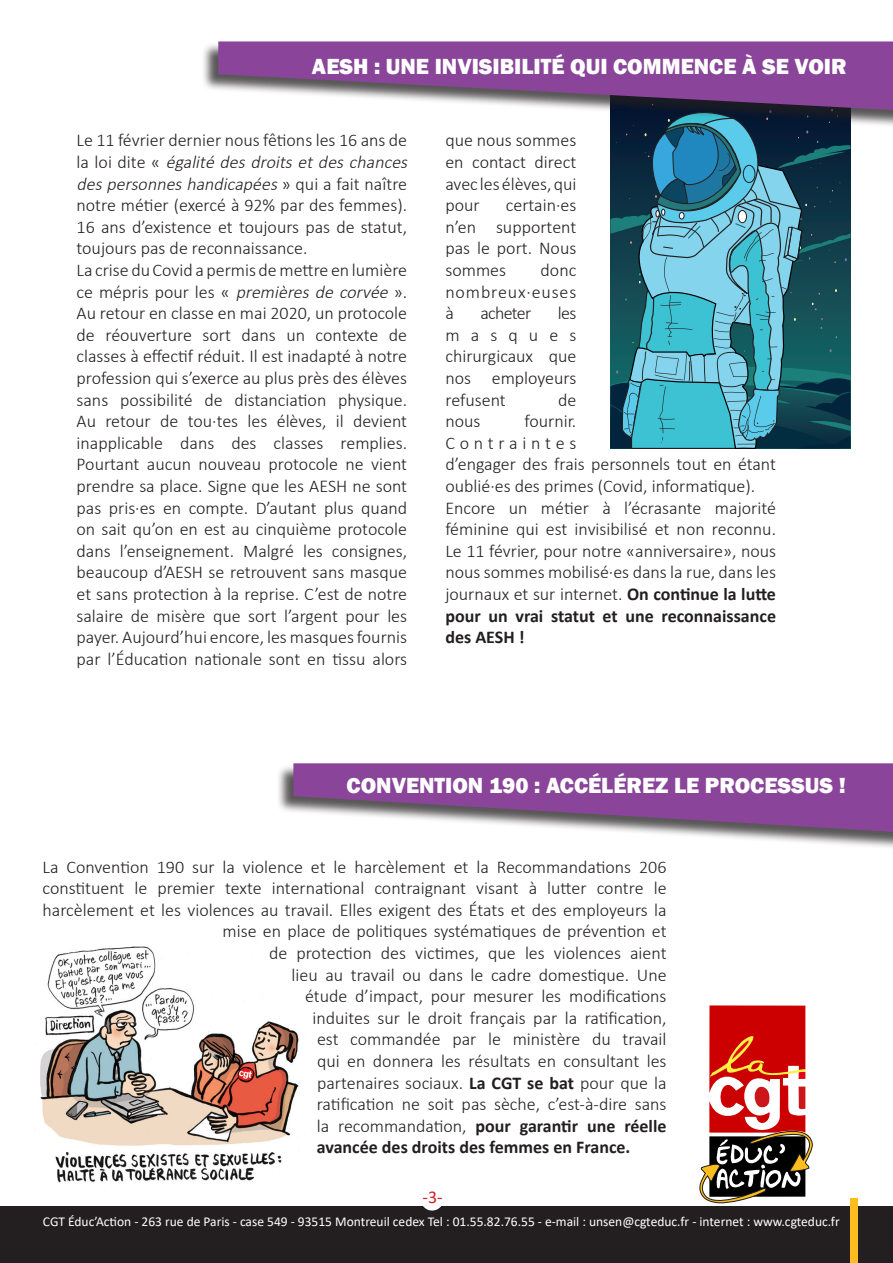
<style>
.page{position:relative;width:893px;height:1263px;background:#fff}
.page>*{position:absolute;margin:0;border:0;box-sizing:border-box;transform-origin:0 0}
.t1{font:800 22.5px "Franklin Gothic";color:#fff}
.t2{font:300 18px/21.6px "Calibri";color:#231f20;text-align:justify}
.t3{font:700 18px "Calibri";color:#231f20}
.t4{font:300 18px "Calibri";letter-spacing:-.04em;color:#231f20}
.t5{font:18px "Calibri";color:#d1232a}
.t6{font:13.5px "Calibri";color:#fff}
.s1{font-style:italic}
.s2{font-weight:700}
.s3{font-weight:300}
</style>
<div class="page">
<svg style="left:610px;top:128px;width:240px;height:320px;background:#378093"></svg>
<img style="left:40px;top:946px;width:265px;height:237px">
<div style="left:0;top:1207px;width:893px;height:56px;background:#231f20"></div>
<div style="left:850px;top:1198px;width:8px;height:65px;background:#fdbd1f"></div>
<div style="left:421px;top:1188px;width:22px;height:22px;background:#fff;border-radius:50%"></div>
<svg style="left:700px;top:1005px;width:113px;height:199px"></svg>
<div style="left:276px;top:764px;width:617px;height:86px;background:#231f20;opacity:.75"></div>
<svg style="left:293px;top:763px;width:600px;height:69px;background:#9562a0"></svg>
<div style="left:201px;top:42px;width:692px;height:86px;background:#231f20;opacity:.75"></div>
<svg style="left:218px;top:41px;width:675px;height:69px;background:#915e9d"></svg>
<p class="t1" style="left:312px;top:52px;width:536px">AESH : UNE INVISIBILITÉ QUI COMMENCE À SE VOIR</p>
<p class="t2" style="left:77px;top:129px;width:336px;text-align:left">Le 11 février dernier nous fêtions les 16 ans de l a l o i d i t e « <span class="s1">égalité des droits et des chances despersonneshandicapées</span>» q u i a fa i t n aît r e notre métier (exercé à 92% par des femmes).<br>16 ans d’existence et toujours pas de statut, toujours pas de reconnaissance.</p>
<p class="t2" style="left:77px;top:259px;width:332px">La crise du Covid a permis de mettre en lumière c e m é p r i s p o u r l e s « <span class="s1">premières de corvée</span> » .<br>Au retour en classe en mai 2020, un protocole de réouverture sort dans un contexte de classes à effectif réduit. Il est inadapté à notre profession qui s’exerce au plus près des élèves sans possibilité de distanciation physique.<br>Au retour de tou·tes les élèves, il devient inapplicable dans des classes remplies.<br>Pourtant aucun nouveau protocole ne vient prendre sa place. Signe que les AESH ne sont pas pris·es en compte. D’autant plus quand on sait qu’on en est au cinquième protocole dans l’enseignement. Malgré les consignes, beaucoup d’AESH se retrouvent sans masque et sans protection à la reprise. C’est de notre salaire de misère que sort l’argent pour les payer. Aujourd’hui encore, les masques fournis par l’Éducation nationale sont en tissu alors</p>
<p class="t2" style="left:445px;top:129px;width:132px">que nous sommes en contact direct avec les élèves, qui pour</p>
<p class="t2" style="left:445px;top:194px;width:132px;text-indent:60px">certain·es n’en supportent pas le port. Nous sommes</p>
<p class="t2" style="left:445px;top:259px;width:132px;text-indent:95px">donc nombreux·euses à</p>
<p class="t2" style="left:445px;top:302px;width:132px;text-indent:113px">les masques chirurgicaux que nos employeurs refusent</p>
<p class="t4" style="left:480px;top:302px;width:52px">acheter</p>
<p class="t2" style="left:558px;top:389px;width:20px">de</p>
<p class="t2" style="left:445px;top:410px;width:332px;text-align:left;text-indent:79px">fournir.<br>Contraintes<br>d’engager des frais personnels tout en étant oublié·es des primes (Covid, informatique).</p>
<p class="t2" style="left:445px;top:497px;width:332px">Encore un métier à l’écrasante majorité féminine qui est invisibilisé et non reconnu.<br>Le 11 février, pour notre «anniversaire», nous nous sommes mobilisé·es dans la rue, dans les journaux et sur internet. <span class="s2">On continue la lutte pour un vrai statut et une reconnaissance des AESH !</span></p>
<p class="t2" style="left:445px;top:410px;width:37px">nous</p>
<p class="t1" style="left:347px;top:771px;width:501px">CONVENTION 190 : ACCÉLÉREZ LE PROCESSUS !</p>
<p class="t2" style="left:43px;top:855px;width:626px">La Convention 190 sur la violence et le harcèlement et la Recommandations 206</p>
<p class="t2" style="left:43px;top:877px;width:626px">constituent le premier texte international contraignant visant à lutter contre le</p>
<p class="t2" style="left:43px;top:899px;width:626px">harcèlement et les violences au travail. Elles exigent des États et des employeurs la</p>
<p class="t2" style="left:223px;top:920px;width:446px">mise en place de politiques systématiques de prévention et</p>
<p class="t2" style="left:269px;top:942px;width:399px">de protection des victimes, que les violences aient</p>
<p class="t2" style="left:292px;top:963px;width:377px">lieu au travail ou dans le cadre domestique. Une</p>
<p class="t2" style="left:305px;top:985px;width:363px">étude d’impact, pour mesurer les modifications</p>
<p class="t2" style="left:313px;top:1007px;width:356px">induites sur le droit français par la ratification,</p>
<p class="t2" style="left:317px;top:1028px;width:351px">est commandée par le ministère du travail</p>
<p class="t2" style="left:317px;top:1050px;width:351px">qui en donnera les résultats en consultant les</p>
<p class="t2" style="left:317px;top:1071px;width:351px">partenaires sociaux. <span class="s2">La CGT se bat</span> pour que la</p>
<p class="t2" style="left:317px;top:1093px;width:351px">ratification ne soit pas sèche, c’est-à-dire sans</p>
<p class="t3" style="left:317px;top:1113px;width:351px"><span class="s3">la recommandation,</span> pour garantir une réelle</p>
<p class="t3" style="left:317px;top:1134px;width:315px">avancée des droits des femmes en France.</p>
<p class="t5" style="left:423px;top:1185px;width:22px">-3-</p>
<p class="t6" style="left:43px;top:1212px;width:798px">CGT Éduc’Action - 263 rue de Paris - case 549 - 93515 Montreuil cedex Tel : 01.55.82.76.55 - e-mail : unsen@cgteduc.fr - internet : www.cgteduc.fr</p>
</div>
